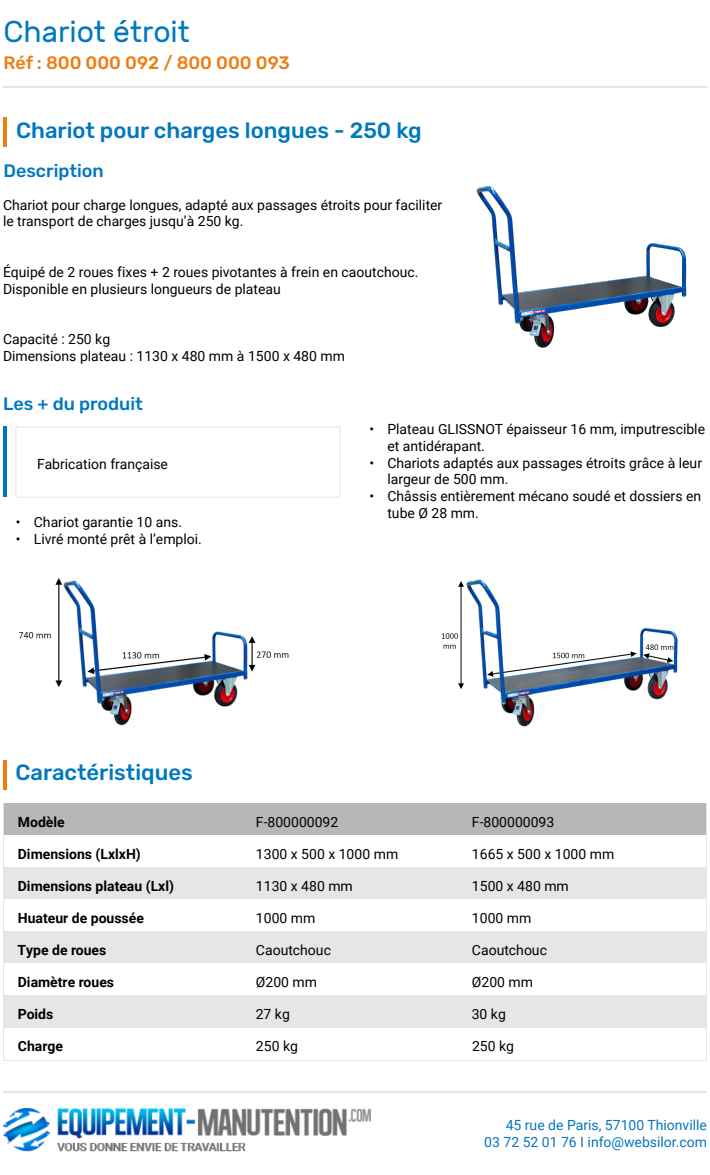
<style>
.page{position:relative;width:710px;height:1175px;background:#fff}
.page>*{position:absolute;margin:0;border:0;box-sizing:border-box;transform-origin:0 0}
.t1{font:30px "Rubik";color:#0078be}
.t2{font:500 22px "Rubik";color:#0078be}
.t3{font:500 18px "Rubik";color:#0078be}
.t4{font:500 18px "Rubik";color:#ef7c12}
.t5{font:14px/16.8px "Roboto";color:#000}
.t6{font:700 14px "Roboto";color:#000}
.t7{font:14px "Roboto";color:#0475be}
</style>
<div class="page">
<hr style="left:3px;top:1092px;width:704px;height:2px;background:#e6e6e6">
<img style="left:3px;top:1109px;width:367px;height:43px">
<hr style="left:3px;top:117px;width:4px;height:29px;background:#ef7c12">
<hr style="left:3px;top:426px;width:4px;height:71px;background:#0078be">
<div style="left:15px;top:427px;width:325px;height:71px;border:1px solid #e6e6e6"></div>
<hr style="left:4px;top:760px;width:3px;height:29px;background:#ef7c12">
<div style="left:4px;top:804px;width:702px;height:31px;background:#b5b7b8"></div>
<div style="left:4px;top:867px;width:702px;height:32px;background:#e6e6e6"></div>
<div style="left:4px;top:931px;width:702px;height:32px;background:#e6e6e6"></div>
<hr style="left:3px;top:86px;width:705px;height:2px;background:#e6e6e6">
<div style="left:4px;top:996px;width:702px;height:32px;background:#e6e6e6"></div>
<img style="left:476px;top:186px;width:211px;height:162px">
<img style="left:18px;top:578px;width:271px;height:148px">
<img style="left:441px;top:579px;width:237px;height:148px">
<p class="t1" style="left:3px;top:15px;width:188px">Chariot étroit</p>
<p class="t4" style="left:3px;top:52px;width:288px">Réf : 800 000 092 / 800 000 093</p>
<p class="t2" style="left:16px;top:117px;width:407px">Chariot pour charges longues - 250 kg</p>
<p class="t3" style="left:3px;top:161px;width:102px">Description</p>
<p class="t5" style="left:3px;top:196px;width:441px">Chariot pour charge longues, adapté aux passages étroits pour faciliter le transport de charges jusqu’à 250 kg.</p>
<p class="t5" style="left:3px;top:263px;width:417px">Équipé de 2 roues fixes + 2 roues pivotantes à frein en caoutchouc.</p>
<p class="t5" style="left:3px;top:280px;width:279px">Disponible en plusieurs longueurs de plateau</p>
<p class="t5" style="left:3px;top:330px;width:109px">Capacité : 250 kg</p>
<p class="t5" style="left:3px;top:347px;width:344px">Dimensions plateau : 1130 x 480 mm à 1500 x 480 mm</p>
<p class="t3" style="left:3px;top:394px;width:141px">Les + du produit</p>
<p class="t5" style="left:37px;top:456px;width:132px">Fabrication française</p>
<p class="t5" style="left:16px;top:513px;width:168px">• Chariot garantie 10 ans.</p>
<p class="t5" style="left:16px;top:530px;width:188px">• Livré monté prêt à l’emploi.</p>
<p class="t2" style="left:15px;top:760px;width:179px">Caractéristiques</p>
<p class="t5" style="left:387px;top:420px;width:319px;text-indent:-18px">• Plateau GLISSNOT épaisseur 16 mm, imputrescible et antidérapant.</p>
<p class="t5" style="left:387px;top:454px;width:316px;text-indent:-18px">• Chariots adaptés aux passages étroits grâce à leur largeur de 500 mm.</p>
<p class="t5" style="left:387px;top:487px;width:315px;text-indent:-18px">• Châssis entièrement mécano soudé et dossiers en tube Ø 28 mm.</p>
<p class="t6" style="left:18px;top:812px;width:48px">Modèle</p>
<p class="t5" style="left:256px;top:813px;width:84px">F-800000092</p>
<p class="t5" style="left:472px;top:813px;width:84px">F-800000093</p>
<p class="t6" style="left:18px;top:844px;width:124px">Dimensions (LxlxH)</p>
<p class="t5" style="left:256px;top:845px;width:144px">1300 x 500 x 1000 mm</p>
<p class="t5" style="left:472px;top:845px;width:144px">1665 x 500 x 1000 mm</p>
<p class="t6" style="left:18px;top:876px;width:158px">Dimensions plateau (Lxl)</p>
<p class="t5" style="left:256px;top:877px;width:98px">1130 x 480 mm</p>
<p class="t5" style="left:472px;top:877px;width:98px">1500 x 480 mm</p>
<p class="t6" style="left:18px;top:908px;width:128px">Huateur de poussée</p>
<p class="t5" style="left:256px;top:909px;width:61px">1000 mm</p>
<p class="t5" style="left:472px;top:909px;width:61px">1000 mm</p>
<p class="t6" style="left:17px;top:940px;width:90px">Type de roues</p>
<p class="t5" style="left:256px;top:941px;width:77px">Caoutchouc</p>
<p class="t5" style="left:472px;top:941px;width:77px">Caoutchouc</p>
<p class="t6" style="left:18px;top:972px;width:98px">Diamètre roues</p>
<p class="t5" style="left:256px;top:973px;width:63px">Ø200 mm</p>
<p class="t5" style="left:472px;top:973px;width:63px">Ø200 mm</p>
<p class="t6" style="left:18px;top:1005px;width:37px">Poids</p>
<p class="t5" style="left:256px;top:1005px;width:36px">27 kg</p>
<p class="t5" style="left:472px;top:1005px;width:36px">30 kg</p>
<p class="t6" style="left:18px;top:1037px;width:47px">Charge</p>
<p class="t5" style="left:256px;top:1037px;width:44px">250 kg</p>
<p class="t5" style="left:472px;top:1037px;width:44px">250 kg</p>
<p class="t7" style="left:506px;top:1115px;width:203px">45 rue de Paris, 57100 Thionville</p>
<p class="t7" style="left:484px;top:1132px;width:224px">03 72 52 01 76 I info@websilor.com</p>
</div>
